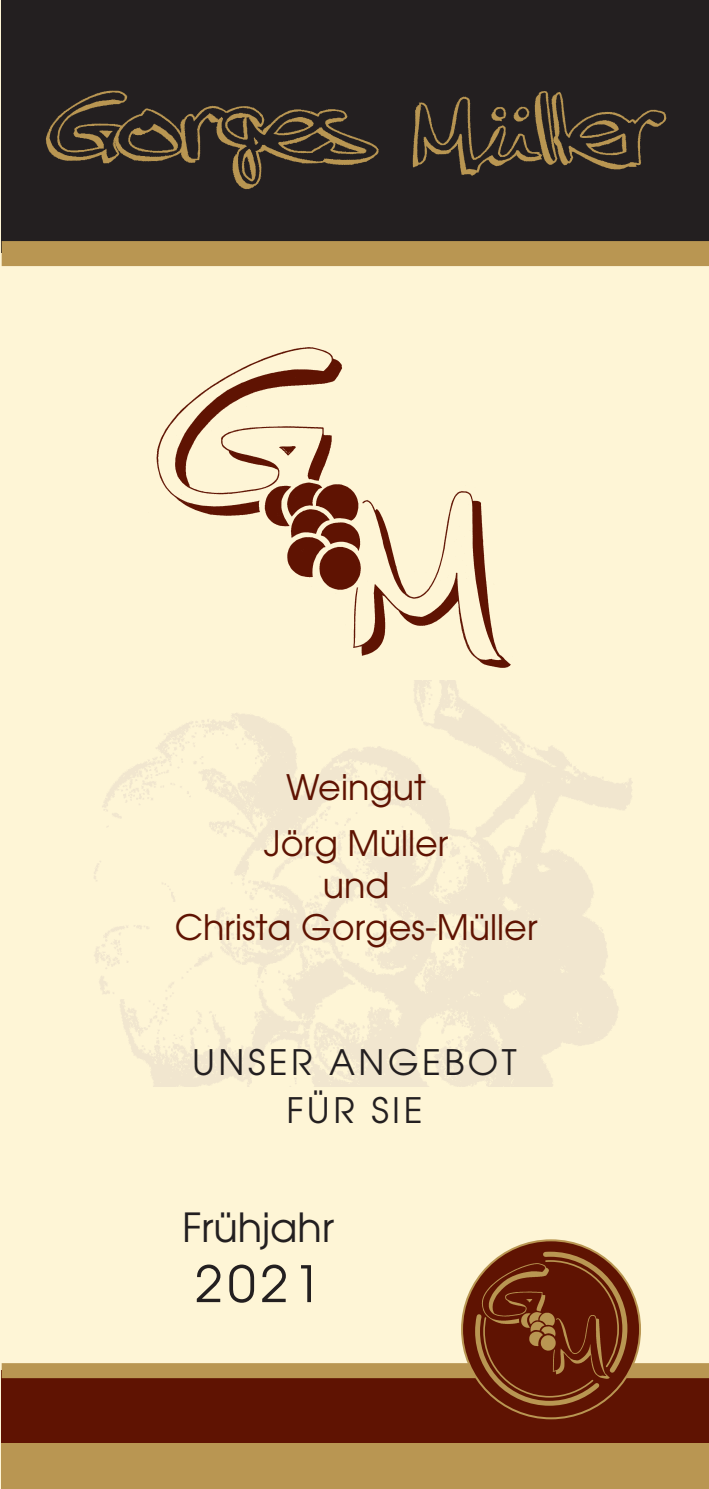
<style>
.page{position:relative;width:709px;height:1489px;background:#fff}
.page>*{position:absolute;margin:0;border:0;box-sizing:border-box;transform-origin:0 0}
.t1{font:50px "Avant Garde";color:#231f20}
.t2{font:40px "Avant Garde";color:#231f20}
.t3{font:35px/56.2px "Avant Garde";color:#5f1302;text-align:center}
.t4{font:35px/48px "Avant Garde";letter-spacing:.1em;color:#231f20;text-align:center}
</style>
<div class="page">
<div style="left:0;top:0;width:709px;height:1488px;background:#fef5d6"></div>
<div style="left:2px;top:1370px;width:707px;height:118px;background:#5f1302"></div>
<div style="left:2px;top:1443px;width:707px;height:45px;background:#b99652"></div>
<div style="left:2px;top:1362px;width:707px;height:15px;background:#b99652"></div>
<svg style="left:462px;top:1240px;width:178px;height:178px;fill:#5f1302"></svg>
<svg style="left:472px;top:1249px;width:158px;height:158px"></svg>
<div style="left:2px;top:0;width:707px;height:253px;background:#231f20"></div>
<img style="left:45px;top:90px;width:622px;height:100px">
<div style="left:2px;top:241px;width:707px;height:25px;background:#b99652"></div>
<img style="left:156px;top:347px;width:355px;height:321px">
<p class="t3" style="left:264px;top:758px;width:186px">Weingut<br>Jörg Müller</p>
<p class="t3" style="left:175px;top:863px;width:364px;line-height:42px">und<br>Christa Gorges-Müller</p>
<p class="t4" style="left:192px;top:1037px;width:326px">UNSER ANGEBOT<br>FÜR SIE</p>
<p class="t2" style="left:182px;top:1202px;width:154px">Frühjahr</p>
<h1 class="t1" style="left:195px;top:1252px;width:127px">2021</h1>
</div>
